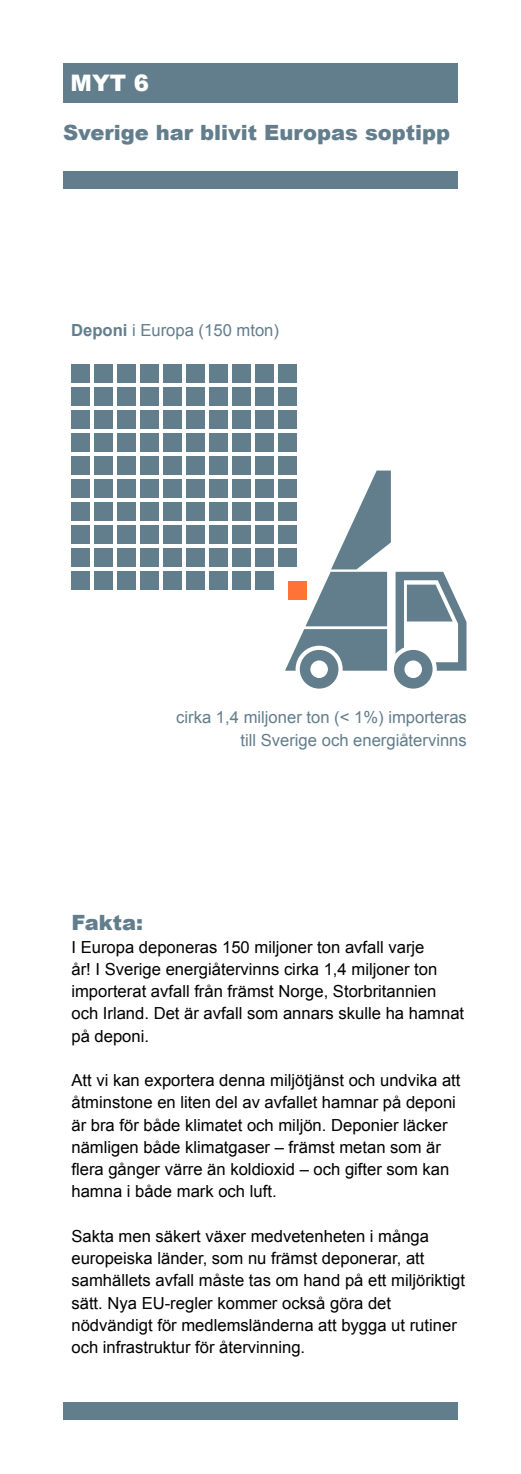
<style>
.page{position:relative;width:521px;height:1474px;background:#fff}
.page>*{position:absolute;margin:0;border:0;box-sizing:border-box;transform-origin:0 0}
.t1{font:900 22.75px "Arial";color:#fff}
.t2{font:900 21px "Arial";color:#627d8c}
.t3{font:16.62px/22.2px "Arial";color:#000}
.t4{font:16.62px/22.2px "Arial";color:#627d8c;text-align:right}
.s1{font-weight:700}
</style>
<div class="page">
<div style="left:63px;top:63px;width:395px;height:40px;background:#627d8c"></div>
<div style="left:63px;top:171px;width:395px;height:18px;background:#627d8c"></div>
<div style="left:63px;top:1402px;width:395px;height:17px;background:#627d8c"></div>
<div style="left:71px;top:364px;width:19px;height:19px;background:#627d8c"></div>
<div style="left:94px;top:364px;width:19px;height:19px;background:#627d8c"></div>
<div style="left:117px;top:364px;width:19px;height:19px;background:#627d8c"></div>
<div style="left:140px;top:364px;width:19px;height:19px;background:#627d8c"></div>
<div style="left:163px;top:364px;width:19px;height:19px;background:#627d8c"></div>
<div style="left:186px;top:364px;width:19px;height:19px;background:#627d8c"></div>
<div style="left:209px;top:364px;width:19px;height:19px;background:#627d8c"></div>
<div style="left:232px;top:364px;width:19px;height:19px;background:#627d8c"></div>
<div style="left:255px;top:364px;width:19px;height:19px;background:#627d8c"></div>
<div style="left:278px;top:364px;width:18px;height:19px;background:#627d8c"></div>
<div style="left:71px;top:387px;width:19px;height:19px;background:#627d8c"></div>
<div style="left:94px;top:387px;width:19px;height:19px;background:#627d8c"></div>
<div style="left:117px;top:387px;width:19px;height:19px;background:#627d8c"></div>
<div style="left:140px;top:387px;width:19px;height:19px;background:#627d8c"></div>
<div style="left:163px;top:387px;width:19px;height:19px;background:#627d8c"></div>
<div style="left:186px;top:387px;width:19px;height:19px;background:#627d8c"></div>
<div style="left:209px;top:387px;width:19px;height:19px;background:#627d8c"></div>
<div style="left:232px;top:387px;width:19px;height:19px;background:#627d8c"></div>
<div style="left:255px;top:387px;width:19px;height:19px;background:#627d8c"></div>
<div style="left:278px;top:387px;width:18px;height:19px;background:#627d8c"></div>
<div style="left:71px;top:410px;width:19px;height:19px;background:#627d8c"></div>
<div style="left:94px;top:410px;width:19px;height:19px;background:#627d8c"></div>
<div style="left:117px;top:410px;width:19px;height:19px;background:#627d8c"></div>
<div style="left:140px;top:410px;width:19px;height:19px;background:#627d8c"></div>
<div style="left:163px;top:410px;width:19px;height:19px;background:#627d8c"></div>
<div style="left:186px;top:410px;width:19px;height:19px;background:#627d8c"></div>
<div style="left:209px;top:410px;width:19px;height:19px;background:#627d8c"></div>
<div style="left:232px;top:410px;width:19px;height:19px;background:#627d8c"></div>
<div style="left:255px;top:410px;width:19px;height:19px;background:#627d8c"></div>
<div style="left:278px;top:410px;width:18px;height:19px;background:#627d8c"></div>
<div style="left:71px;top:433px;width:19px;height:19px;background:#627d8c"></div>
<div style="left:94px;top:433px;width:19px;height:19px;background:#627d8c"></div>
<div style="left:117px;top:433px;width:19px;height:19px;background:#627d8c"></div>
<div style="left:140px;top:433px;width:19px;height:19px;background:#627d8c"></div>
<div style="left:163px;top:433px;width:19px;height:19px;background:#627d8c"></div>
<div style="left:186px;top:433px;width:19px;height:19px;background:#627d8c"></div>
<div style="left:209px;top:433px;width:19px;height:19px;background:#627d8c"></div>
<div style="left:232px;top:433px;width:19px;height:19px;background:#627d8c"></div>
<div style="left:255px;top:433px;width:19px;height:19px;background:#627d8c"></div>
<div style="left:278px;top:433px;width:18px;height:19px;background:#627d8c"></div>
<div style="left:71px;top:456px;width:19px;height:19px;background:#627d8c"></div>
<div style="left:94px;top:456px;width:19px;height:19px;background:#627d8c"></div>
<div style="left:117px;top:456px;width:19px;height:19px;background:#627d8c"></div>
<div style="left:140px;top:456px;width:19px;height:19px;background:#627d8c"></div>
<div style="left:163px;top:456px;width:19px;height:19px;background:#627d8c"></div>
<div style="left:186px;top:456px;width:19px;height:19px;background:#627d8c"></div>
<div style="left:209px;top:456px;width:19px;height:19px;background:#627d8c"></div>
<div style="left:232px;top:456px;width:19px;height:19px;background:#627d8c"></div>
<div style="left:255px;top:456px;width:19px;height:19px;background:#627d8c"></div>
<div style="left:278px;top:456px;width:18px;height:19px;background:#627d8c"></div>
<div style="left:71px;top:479px;width:19px;height:19px;background:#627d8c"></div>
<div style="left:94px;top:479px;width:19px;height:19px;background:#627d8c"></div>
<div style="left:117px;top:479px;width:19px;height:19px;background:#627d8c"></div>
<div style="left:140px;top:479px;width:19px;height:19px;background:#627d8c"></div>
<div style="left:163px;top:479px;width:19px;height:19px;background:#627d8c"></div>
<div style="left:186px;top:479px;width:19px;height:19px;background:#627d8c"></div>
<div style="left:209px;top:479px;width:19px;height:19px;background:#627d8c"></div>
<div style="left:232px;top:479px;width:19px;height:19px;background:#627d8c"></div>
<div style="left:255px;top:479px;width:19px;height:19px;background:#627d8c"></div>
<div style="left:278px;top:479px;width:18px;height:19px;background:#627d8c"></div>
<div style="left:71px;top:502px;width:19px;height:19px;background:#627d8c"></div>
<div style="left:94px;top:502px;width:19px;height:19px;background:#627d8c"></div>
<div style="left:117px;top:502px;width:19px;height:19px;background:#627d8c"></div>
<div style="left:140px;top:502px;width:19px;height:19px;background:#627d8c"></div>
<div style="left:163px;top:502px;width:19px;height:19px;background:#627d8c"></div>
<div style="left:186px;top:502px;width:19px;height:19px;background:#627d8c"></div>
<div style="left:209px;top:502px;width:19px;height:19px;background:#627d8c"></div>
<div style="left:232px;top:502px;width:19px;height:19px;background:#627d8c"></div>
<div style="left:255px;top:502px;width:19px;height:19px;background:#627d8c"></div>
<div style="left:278px;top:502px;width:18px;height:19px;background:#627d8c"></div>
<div style="left:71px;top:525px;width:19px;height:19px;background:#627d8c"></div>
<div style="left:94px;top:525px;width:19px;height:19px;background:#627d8c"></div>
<div style="left:117px;top:525px;width:19px;height:19px;background:#627d8c"></div>
<div style="left:140px;top:525px;width:19px;height:19px;background:#627d8c"></div>
<div style="left:163px;top:525px;width:19px;height:19px;background:#627d8c"></div>
<div style="left:186px;top:525px;width:19px;height:19px;background:#627d8c"></div>
<div style="left:209px;top:525px;width:19px;height:19px;background:#627d8c"></div>
<div style="left:232px;top:525px;width:19px;height:19px;background:#627d8c"></div>
<div style="left:255px;top:525px;width:19px;height:19px;background:#627d8c"></div>
<div style="left:278px;top:525px;width:18px;height:19px;background:#627d8c"></div>
<div style="left:71px;top:548px;width:19px;height:19px;background:#627d8c"></div>
<div style="left:94px;top:548px;width:19px;height:19px;background:#627d8c"></div>
<div style="left:117px;top:548px;width:19px;height:19px;background:#627d8c"></div>
<div style="left:140px;top:548px;width:19px;height:19px;background:#627d8c"></div>
<div style="left:163px;top:548px;width:19px;height:19px;background:#627d8c"></div>
<div style="left:186px;top:548px;width:19px;height:19px;background:#627d8c"></div>
<div style="left:209px;top:548px;width:19px;height:19px;background:#627d8c"></div>
<div style="left:232px;top:548px;width:19px;height:19px;background:#627d8c"></div>
<div style="left:255px;top:548px;width:19px;height:19px;background:#627d8c"></div>
<div style="left:278px;top:548px;width:18px;height:19px;background:#627d8c"></div>
<div style="left:71px;top:571px;width:19px;height:19px;background:#627d8c"></div>
<div style="left:94px;top:571px;width:19px;height:19px;background:#627d8c"></div>
<div style="left:117px;top:571px;width:19px;height:19px;background:#627d8c"></div>
<div style="left:140px;top:571px;width:19px;height:19px;background:#627d8c"></div>
<div style="left:163px;top:571px;width:19px;height:19px;background:#627d8c"></div>
<div style="left:186px;top:571px;width:19px;height:19px;background:#627d8c"></div>
<div style="left:209px;top:571px;width:19px;height:19px;background:#627d8c"></div>
<div style="left:232px;top:571px;width:19px;height:19px;background:#627d8c"></div>
<div style="left:255px;top:571px;width:19px;height:19px;background:#627d8c"></div>
<svg style="left:285px;top:470px;width:181px;height:218px"></svg>
<h1 class="t1" style="left:71px;top:66px;width:80px">MYT 6</h1>
<p class="t2" style="left:63px;top:117px;width:389px">Sverige har blivit Europas soptipp</p>
<p class="t4" style="left:71px;top:319px;width:209px"><span class="s1">Deponi</span> i Europa (150 mton)</p>
<p class="t4" style="left:176px;top:706px;width:292px">cirka 1,4 miljoner ton (&lt; 1%) importeras till Sverige och energiåtervinns</p>
<p class="t2" style="left:71px;top:907px;width:73px">Fakta:</p>
<p class="t3" style="left:71px;top:935px;width:394px">I Europa deponeras 150 miljoner ton avfall varje<br>år! I Sverige energiåtervinns cirka 1,4 miljoner ton importerat avfall från främst Norge, Storbritannien och Irland. Det är avfall som annars skulle ha hamnat på deponi.</p>
<p class="t3" style="left:71px;top:1069px;width:391px">Att vi kan exportera denna miljötjänst och undvika att åtminstone en liten del av avfallet hamnar på deponi är bra för både klimatet och miljön. Deponier läcker nämligen både klimatgaser – främst metan som är flera gånger värre än koldioxid – och gifter som kan hamna i både mark och luft.</p>
<p class="t3" style="left:71px;top:1224px;width:395px">Sakta men säkert växer medvetenheten i många europeiska länder, som nu främst deponerar, att samhällets avfall måste tas om hand på ett miljöriktigt sätt. Nya EU-regler kommer också göra det nödvändigt för medlemsländerna att bygga ut rutiner och infrastruktur för återvinning.</p>
</div>
